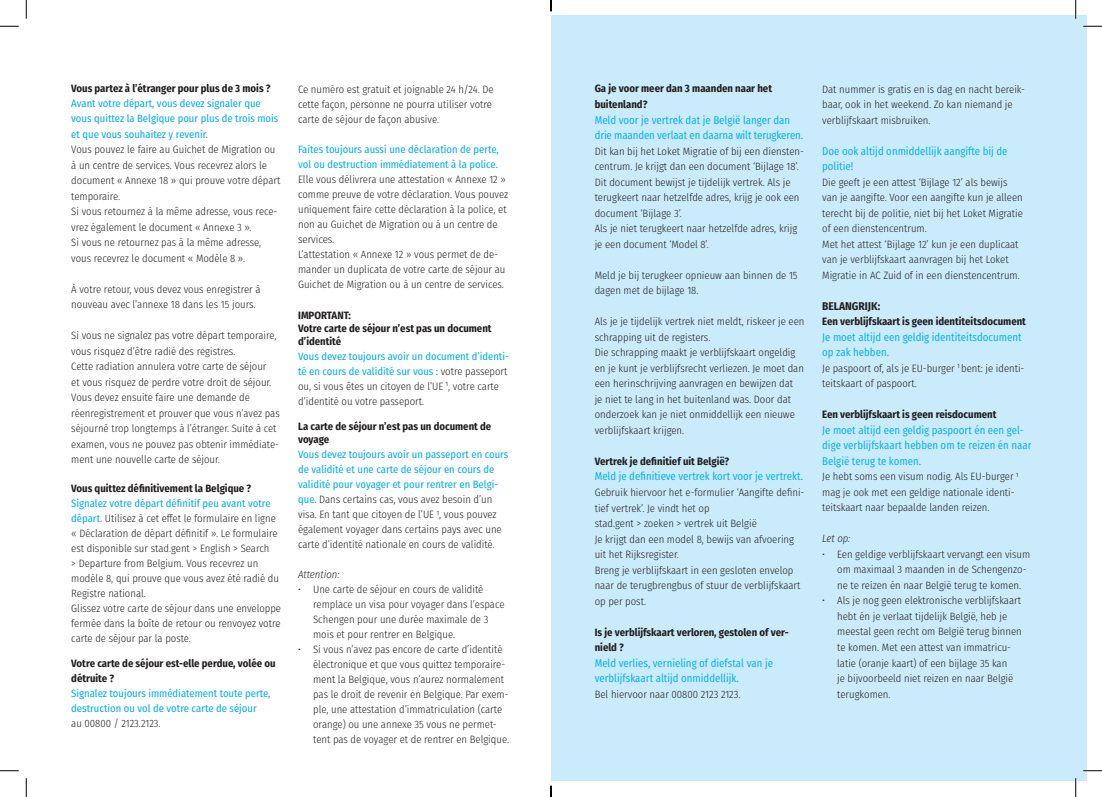
<style>
.page{position:relative;width:1102px;height:797px;background:#fff}
.page>*{position:absolute;margin:0;border:0;box-sizing:border-box;transform-origin:0 0}
.vet_blauw{font:11.25px/15.5px "Fira Sans Condensed";color:#00aeef}
.titel{font:700 11.25px "Fira Sans Condensed";color:#231f20}
.txt{font:300 10.62px/15.5px "Fira Sans Condensed";color:#231f20}
.txt_blauw{font:300 10.62px/15px "Fira Sans Condensed";color:#231f20}
.txt_tab{font:300 10.62px/15px "Fira Sans Condensed";color:#231f20}
.tab{font:300 10.62px/15.5px "Fira Sans Condensed";color:#231f20}
.txt_blauw-2{font:10.62px/15px "Fira Sans Condensed";color:#00aeef}
.vet{font:700 10.62px/15.5px "Fira Sans Condensed";color:#231f20}
.titel-2{font:700 10.62px/12.8px "Fira Sans Condensed";color:#231f20}
.txt-2{font:700 10.62px "Fira Sans Condensed";color:#231f20}
.txt-3{font:italic 300 10.62px "Fira Sans Condensed";color:#231f20}
.s1{font-weight:400;color:#00aeef}
</style>
<div class="page">
<div style="left:551px;top:16px;width:535px;height:765px;background:#caebfb"></div>
<svg style="left:0;top:25px;width:19px;height:2px"></svg>
<svg style="left:1083px;top:25px;width:18px;height:2px"></svg>
<svg style="left:0;top:770px;width:19px;height:1px"></svg>
<svg style="left:1083px;top:770px;width:18px;height:1px"></svg>
<svg style="left:25px;top:0;width:2px;height:19px"></svg>
<svg style="left:25px;top:778px;width:2px;height:19px"></svg>
<svg style="left:1074px;top:0;width:2px;height:19px"></svg>
<svg style="left:1075px;top:778px;width:1px;height:19px"></svg>
<svg style="left:550px;top:785px;width:1px;height:12px"></svg>
<p class="txt-2" style="left:71px;top:80px;width:201px">Vous partez à l’étranger pour plus de 3 mois ?</p>
<p class="txt_blauw-2" style="left:71px;top:96px;width:209px">Avant votre départ, vous devez signaler que vous quittez la Belgique pour plus de trois mois et que vous souhaitez y revenir.</p>
<p class="txt" style="left:71px;top:141px;width:210px">Vous pouvez le faire au Guichet de Migration ou à un centre de services. Vous recevrez alors le document « Annexe 18 » qui prouve votre départ temporaire.</p>
<p class="txt" style="left:71px;top:203px;width:208px">Si vous retournez à la même adresse, vous rece&shy;vrez également le document « Annexe 3 ».</p>
<p class="txt" style="left:71px;top:234px;width:191px">Si vous ne retournez pas à la même adresse, vous recevrez le document « Modèle 8 ».</p>
<p class="txt" style="left:71px;top:281px;width:191px">À votre retour, vous devez vous enregistrer à nouveau avec l’annexe 18 dans les 15 jours.</p>
<p class="txt" style="left:71px;top:328px;width:207px">Si vous ne signalez pas votre départ temporaire, vous risquez d’être radié des registres.</p>
<p class="txt" style="left:71px;top:359px;width:210px">Cette radiation annulera votre carte de séjour<br>et vous risquez de perdre votre droit de séjour.<br>Vous devez ensuite faire une demande de réenregistrement et prouver que vous n’avez pas séjourné trop longtemps à l’étranger. Suite à cet examen, vous ne pouvez pas obtenir immédiate&shy;ment une nouvelle carte de séjour.</p>
<p class="titel-2" style="left:71px;top:481px;width:181px">Vous quittez définitivement la Belgique ?</p>
<p class="txt_blauw" style="left:71px;top:495px;width:209px"><span class="s1">Signalez votre départ définitif peu avant votre départ.</span> Utilisez à cet effet le formulaire en ligne « Déclaration de départ définitif ». Le formulaire est disponible sur stad.gent &gt; English &gt; Search<br>&gt; Departure from Belgium. Vous recevrez un modèle 8, qui prouve que vous avez été radié du Registre national.</p>
<p class="txt_blauw" style="left:71px;top:600px;width:211px;text-align:justify">Glissez votre carte de séjour dans une enveloppe fermée dans la boîte de retour ou renvoyez votre carte de séjour par la poste.</p>
<p class="titel-2" style="left:71px;top:655px;width:206px;line-height:15px">Votre carte de séjour est-elle perdue, volée ou détruite ?</p>
<p class="txt_blauw-2" style="left:71px;top:685px;width:201px">Signalez toujours immédiatement toute perte, destruction ou vol de votre carte de séjour</p>
<p class="txt_blauw" style="left:71px;top:716px;width:91px">au 00800 / 2123.2123.</p>
<p class="txt_blauw" style="left:298px;top:81px;width:197px">Ce numéro est gratuit et joignable 24 h/24. De cette façon, personne ne pourra utiliser votre carte de séjour de façon abusive.</p>
<p class="txt_blauw-2" style="left:298px;top:141px;width:202px">Faites toujours aussi une déclaration de perte, vol ou destruction immédiatement à la police.</p>
<p class="txt" style="left:298px;top:171px;width:211px;line-height:15px">Elle vous délivrera une attestation « Annexe 12 » comme preuve de votre déclaration. Vous pouvez uniquement faire cette déclaration à la police, et non au Guichet de Migration ou à un centre de services.</p>
<p class="txt" style="left:298px;top:246px;width:209px">L’attestation « Annexe 12 » vous permet de de&shy;mander un duplicata de votre carte de séjour au<br>Guichet de Migration ou à un centre de services.</p>
<p class="titel-2" style="left:298px;top:308px;width:54px">IMPORTANT:</p>
<p class="titel-2" style="left:298px;top:321px;width:195px">Votre carte de séjour n’est pas un document d’identité</p>
<p class="txt_blauw" style="left:298px;top:348px;width:212px"><span class="s1">Vous devez toujours avoir un document d’identi&shy;té en cours de validité sur vous :</span> votre passeport ou, si vous êtes un citoyen de l’UE <sup>1</sup>, votre carte d’identité ou votre passeport.</p>
<p class="titel-2" style="left:298px;top:419px;width:195px">La carte de séjour n’est pas un document de voyage</p>
<p class="txt_blauw" style="left:298px;top:447px;width:212px"><span class="s1">Vous devez toujours avoir un passeport en cours de validité et une carte de séjour en cours de validité pour voyager et pour rentrer en Belgi&shy;que.</span> Dans certains cas, vous avez besoin d’un visa. En tant que citoyen de l’UE <sup>1</sup>, vous pouvez également voyager dans certains pays avec une carte d’identité nationale en cours de validité.</p>
<p class="txt-3" style="left:298px;top:567px;width:43px">Attention:</p>
<p class="txt_tab" style="left:313px;top:582px;width:193px;text-indent:-15px">• Une carte de séjour en cours de validité remplace un visa pour voyager dans l’espace Schengen pour une durée maximale de 3 mois et pour rentrer en Belgique.</p>
<p class="txt_tab" style="left:313px;top:642px;width:197px;text-indent:-15px">• Si vous n’avez pas encore de carte d’identité électronique et que vous quittez temporaire&shy;ment la Belgique, vous n’aurez normalement pas le droit de revenir en Belgique. Par exem&shy;ple, une attestation d’immatriculation (carte orange) ou une annexe 35 vous ne permet&shy;tent pas de voyager et de rentrer en Belgique.</p>
<p class="vet" style="left:594px;top:80px;width:179px">Ga je voor meer dan 3 maanden naar het buitenland?</p>
<p class="vet_blauw" style="left:594px;top:111px;width:210px">Meld voor je vertrek dat je België langer dan drie maanden verlaat en daarna wilt terugkeren.</p>
<p class="txt" style="left:594px;top:143px;width:211px">Dit kan bij het Loket Migratie of bij een diensten&shy;centrum. Je krijgt dan een document ‘Bijlage 18’.<br>Dit document bewijst je tijdelijk vertrek. Als je terugkeert naar hetzelfde adres, krijg je ook een document ‘Bijlage 3’.</p>
<p class="txt" style="left:594px;top:221px;width:204px">Als je niet terugkeert naar hetzelfde adres, krijg je een document ‘Model 8’.</p>
<p class="txt" style="left:594px;top:267px;width:204px">Meld je bij terugkeer opnieuw aan binnen de 15 dagen met de bijlage 18.</p>
<p class="txt" style="left:594px;top:314px;width:211px">Als je je tijdelijk vertrek niet meldt, riskeer je een schrapping uit de registers.</p>
<p class="txt" style="left:594px;top:345px;width:211px">Die schrapping maakt je verblijfskaart ongeldig en je kunt je verblijfsrecht verliezen. Je moet dan een herinschrijving aanvragen en bewijzen dat<br>je niet te lang in het buitenland was. Door dat onderzoek kan je niet onmiddellijk een nieuwe verblijfskaart krijgen.</p>
<p class="vet" style="left:594px;top:453px;width:136px">Vertrek je definitief uit België?</p>
<p class="vet_blauw" style="left:594px;top:467px;width:210px">Meld je definitieve vertrek kort voor je vertrekt.</p>
<p class="txt" style="left:594px;top:484px;width:211px">Gebruik hiervoor het e-formulier ‘Aangifte defini&shy;tief vertrek’. Je vindt het op</p>
<p class="txt" style="left:594px;top:515px;width:163px">stad.gent &gt; zoeken &gt; vertrek uit België</p>
<p class="txt" style="left:594px;top:531px;width:201px">Je krijgt dan een model 8, bewijs van afvoering uit het Rijksregister.</p>
<p class="txt" style="left:594px;top:562px;width:207px">Breng je verblijfskaart in een gesloten envelop naar de terugbrengbus of stuur de verblijfskaart op per post.</p>
<p class="vet" style="left:594px;top:623px;width:195px">Is je verblijfskaart verloren, gestolen of ver&shy;nield ?</p>
<p class="vet_blauw" style="left:594px;top:654px;width:180px">Meld verlies, vernieling of diefstal van je</p>
<p class="vet_blauw" style="left:594px;top:669px;width:146px">verblijfskaart altijd onmiddellijk.</p>
<p class="txt" style="left:594px;top:686px;width:147px">Bel hiervoor naar 00800 2123 2123.</p>
<p class="txt" style="left:822px;top:81px;width:204px">Dat nummer is gratis en is dag en nacht bereik&shy;baar, ook in het weekend. Zo kan niemand je verblijfskaart misbruiken.</p>
<p class="vet_blauw" style="left:822px;top:142px;width:187px">Doe ook altijd onmiddellijk aangifte bij de politie!</p>
<p class="txt" style="left:822px;top:174px;width:202px">Die geeft je een attest ‘Bijlage 12’ als bewijs van je aangifte. Voor een aangifte kun je alleen terecht bij de politie, niet bij het Loket Migratie of een dienstencentrum.</p>
<p class="txt" style="left:822px;top:236px;width:199px">Met het attest ‘Bijlage 12’ kun je een duplicaat van je verblijfskaart aanvragen bij het Loket<br>Migratie in AC Zuid of in een dienstencentrum.</p>
<p class="titel" style="left:822px;top:296px;width:60px">BELANGRIJK:</p>
<p class="vet" style="left:822px;top:313px;width:205px">Een verblijfskaart is geen identiteitsdocument</p>
<p class="vet_blauw" style="left:822px;top:328px;width:201px">Je moet altijd een geldig identiteitsdocument op zak hebben.</p>
<p class="txt" style="left:822px;top:360px;width:204px">Je paspoort of, als je EU-burger <sup>1</sup> bent: je identi&shy;teitskaart of paspoort.</p>
<p class="vet" style="left:822px;top:406px;width:176px">Een verblijfskaart is geen reisdocument</p>
<p class="vet_blauw" style="left:822px;top:421px;width:211px">Je moet altijd een geldig paspoort én een gel&shy;dige verblijfskaart hebben om te reizen én naar<br>België terug te komen.</p>
<p class="txt" style="left:822px;top:469px;width:198px">Je hebt soms een visum nodig. Als EU-burger <sup>1 </sup>mag je ook met een geldige nationale identi&shy;teitskaart naar bepaalde landen reizen.</p>
<p class="txt-3" style="left:822px;top:531px;width:30px">Let op:</p>
<p class="tab" style="left:837px;top:546px;width:194px;text-indent:-15px">• Een geldige verblijfskaart vervangt een visum om maximaal 3 maanden in de Schengenzo&shy;ne te reizen én naar België terug te komen.</p>
<p class="tab" style="left:837px;top:593px;width:186px;text-indent:-15px">• Als je nog geen elektronische verblijfskaart hebt én je verlaat tijdelijk België, heb je meestal geen recht om België terug binnen te komen. Met een attest van immatricu&shy;latie (oranje kaart) of een bijlage 35 kan<br>je bijvoorbeeld niet reizen en naar België terugkomen.</p>
</div>
